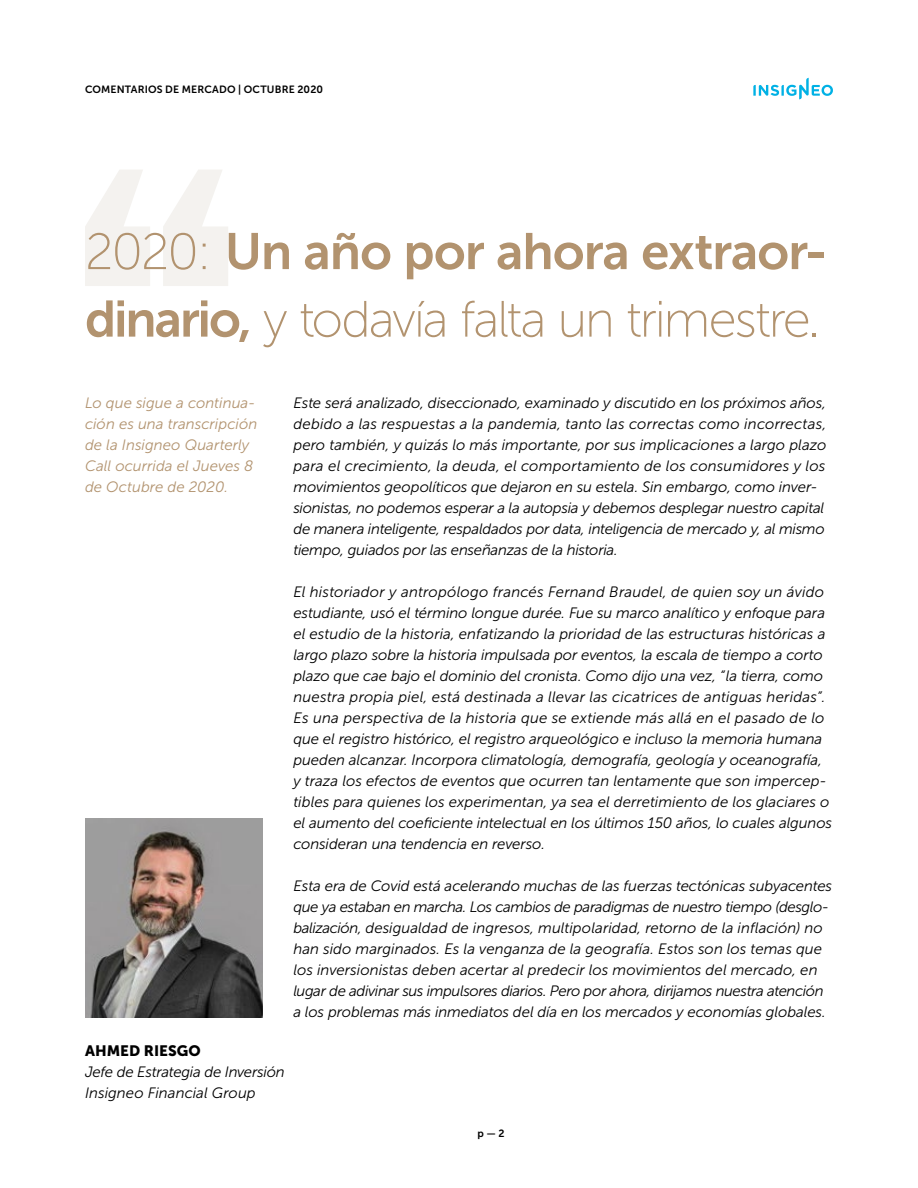
<style>
.page{position:relative;width:918px;height:1188px;background:#fff}
.page>*{position:absolute;margin:0;border:0;box-sizing:border-box;transform-origin:0 0}
.t1{font:51px "Museo Sans 100";letter-spacing:-.045em;color:#b2936f}
.t2{font:51px "Museo Sans 700";letter-spacing:-.02em;color:#b2936f}
.t3{font:italic 15px/21px "Museo Sans 300";letter-spacing:-.005em;color:#000}
.t4{font:italic 15px/21px "Museo Sans 300";color:#b2936f}
.t5{font:15px "Museo Sans 900";letter-spacing:.005em;color:#000}
.t6{font:10.5px "Museo Sans 700";letter-spacing:.015em;color:#000}
.s1{font-family:"Museo Sans 100"}
.s2{font-family:"Museo Sans 700"}
</style>
<div class="page">
<svg style="left:753px;top:78px;width:80px;height:21px"></svg>
<img style="left:85px;top:818px;width:177px;height:200px">
<svg style="left:85px;top:170px;width:143px;height:116px"></svg>
<p class="t6" style="left:85px;top:83px;width:240px">COMENTARIOS DE MERCADO | OCTUBRE 2020</p>
<h1 class="t2" style="left:85px;top:223px;width:745px"><span class="s1">2020:</span> Un año por ahora extraor-</h1>
<h1 class="t1" style="left:85px;top:292px;width:737px"><span class="s2">dinario,</span> y todavía falta un trimestre.</h1>
<p class="t4" style="left:85px;top:392px;width:174px">Lo que sigue a continua&shy;ción es una transcripción de la Insigneo Quarterly<br>Call ocurrida el Jueves 8 de Octubre de 2020.</p>
<p class="t3" style="left:293px;top:392px;width:535px">Este será analizado, diseccionado, examinado y discutido en los próximos años, debido a las respuestas a la pandemia, tanto las correctas como incorrectas, pero también, y quizás lo más importante, por sus implicaciones a largo plazo para el crecimiento, la deuda, el comportamiento de los consumidores y los movimientos geopolíticos que dejaron en su estela. Sin embargo, como inver&shy;sionistas, no podemos esperar a la autopsia y debemos desplegar nuestro capital de manera inteligente, respaldados por data, inteligencia de mercado y, al mismo tiempo, guiados por las enseñanzas de la historia.</p>
<p class="t3" style="left:293px;top:581px;width:540px">El historiador y antropólogo francés Fernand Braudel, de quien soy un ávido estudiante, usó el término longue durée. Fue su marco analítico y enfoque para el estudio de la historia, enfatizando la prioridad de las estructuras históricas a largo plazo sobre la historia impulsada por eventos, la escala de tiempo a corto plazo que cae bajo el dominio del cronista. Como dijo una vez, “la tierra, como nuestra propia piel, está destinada a llevar las cicatrices de antiguas heridas”.<br>Es una perspectiva de la historia que se extiende más allá en el pasado de lo que el registro histórico, el registro arqueológico e incluso la memoria humana pueden alcanzar. Incorpora climatología, demografía, geología y oceanografía, y traza los efectos de eventos que ocurren tan lentamente que son impercep&shy;tibles para quienes los experimentan, ya sea el derretimiento de los glaciares o el aumento del coeficiente intelectual en los últimos 150 años, lo cuales algunos consideran una tendencia en reverso.</p>
<p class="t3" style="left:293px;top:875px;width:540px">Esta era de Covid está acelerando muchas de las fuerzas tectónicas subyacentes que ya estaban en marcha. Los cambios de paradigmas de nuestro tiempo (desglo&shy;balización, desigualdad de ingresos, multipolaridad, retorno de la inflación) no han sido marginados. Es la venganza de la geografía. Estos son los temas que los inversionistas deben acertar al predecir los movimientos del mercado, en lugar de adivinar sus impulsores diarios. Pero por ahora, dirijamos nuestra atención a los problemas más inmediatos del día en los mercados y economías globales.</p>
<p class="t5" style="left:85px;top:1042px;width:117px">AHMED RIESGO</p>
<p class="t3" style="left:85px;top:1062px;width:201px">Jefe de Estrategia de Inversión<br>Insigneo Financial Group</p>
<p class="t6" style="left:478px;top:1128px;width:29px">p — 2</p>
</div>
